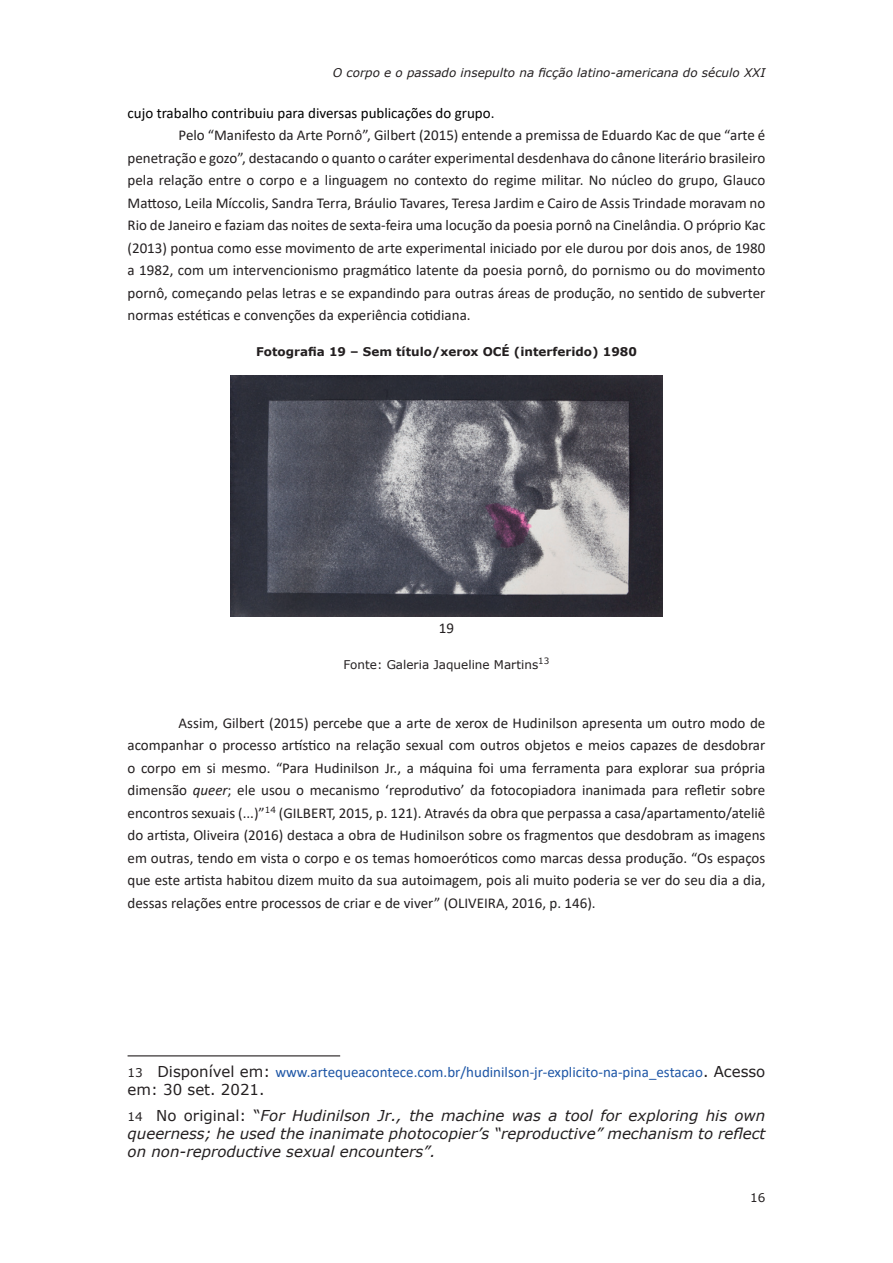
<style>
.page{position:relative;width:893px;height:1263px;background:#fff}
.page>*{position:absolute;margin:0;border:0;box-sizing:border-box;transform-origin:0 0}
.t1{font:15px/22.5px "Calibri";color:#231f20;text-align:justify}
.t2{font:italic 15px/25.5px "Verdana";color:#231f20}
.t3{font:15px "Calibri";color:#1e56a6}
.t4{font:15px "Calibri";color:#000001}
.t5{font:italic 12px "Verdana";color:#231f20}
.t6{font:700 12px "Verdana";color:#231f20}
.t7{font:12px "Verdana";color:#231f20}
.s1{font-style:italic}
.s2{font-family:"Verdana";font-size:12px;color:#231f20}
.s3{font-family:"Verdana";color:#231f20}
.s4{font-style:normal}
.s5{font-style:normal;font-size:12px}
</style>
<div class="page">
<img style="left:230px;top:376px;width:432px;height:240px">
<hr style="left:128px;top:1055px;width:212px;height:1px;background:#231f20">
<p class="t5" style="left:333px;top:64px;width:434px">O corpo e o passado insepulto na ficção latino-americana do século XXI</p>
<p class="t4" style="left:128px;top:102px;width:368px">cujo trabalho contribuiu para diversas publicações do grupo.</p>
<p class="t1" style="left:128px;top:123px;width:639px;text-indent:51px">Pelo “Manifesto da Arte Pornô”, Gilbert (2015) entende a premissa de Eduardo Kac de que “arte é penetração e gozo”, destacando o quanto o caráter experimental desdenhava do cânone literário brasileiro pela relação entre o corpo e a linguagem no contexto do regime militar. No núcleo do grupo, Glauco Mattoso, Leila Míccolis, Sandra Terra, Bráulio Tavares, Teresa Jardim e Cairo de Assis Trindade moravam no Rio de Janeiro e faziam das noites de sexta-feira uma locução da poesia pornô na Cinelândia. O próprio Kac (2013) pontua como esse movimento de arte experimental iniciado por ele durou por dois anos, de 1980 a 1982, com um intervencionismo pragmático latente da poesia pornô, do pornismo ou do movimento pornô, começando pelas letras e se expandindo para outras áreas de produção, no sentido de subverter normas estéticas e convenções da experiência cotidiana.</p>
<p class="t6" style="left:256px;top:343px;width:382px">Fotografia 19 – Sem título/xerox OCÉ (interferido) 1980</p>
<p class="t1" style="left:439px;top:616px;width:17px">19</p>
<p class="t7" style="left:344px;top:656px;width:207px">Fonte: Galeria Jaqueline Martins<sup>13</sup></p>
<p class="t1" style="left:128px;top:711px;width:639px;text-indent:51px">Assim, Gilbert (2015) percebe que a arte de xerox de Hudinilson apresenta um outro modo de acompanhar o processo artístico na relação sexual com outros objetos e meios capazes de desdobrar o corpo em si mesmo. “Para Hudinilson Jr., a máquina foi uma ferramenta para explorar sua própria dimensão <span class="s1">queer</span>; ele usou o mecanismo ‘reprodutivo’ da fotocopiadora inanimada para refletir sobre encontros sexuais (...)”<sup>14</sup> (GILBERT, 2015, p. 121). Através da obra que perpassa a casa/apartamento/ateliê do artista, Oliveira (2016) destaca a obra de Hudinilson sobre os fragmentos que desdobram as imagens em outras, tendo em vista o corpo e os temas homoeróticos como marcas dessa produção. “Os espaços que este artista habitou dizem muito da sua autoimagem, pois ali muito poderia se ver do seu dia a dia, dessas relações entre processos de criar e de viver” (OLIVEIRA, 2016, p. 146).</p>
<p class="t3" style="left:128px;top:1062px;width:639px"><span class="s2">13</span> <span class="s3">Disponível em:</span> www.artequeacontece.com.br/hudinilson-jr-explicito-na-pina_estacao<span class="s3">. Acesso</span></p>
<p class="t2" style="left:128px;top:1077px;width:639px"><span class="s4">em: 30 set. 2021.<br></span><span class="s5">14</span> <span class="s4">No original: “</span>For Hudinilson Jr., the machine was a tool for exploring his own</p>
<p class="t2" style="left:128px;top:1124px;width:639px;line-height:18px">queerness; he used the inanimate photocopier’s “reproductive” mechanism to reflect on non-reproductive sexual encounters”.</p>
<p class="t7" style="left:750px;top:1189px;width:17px">16</p>
</div>
